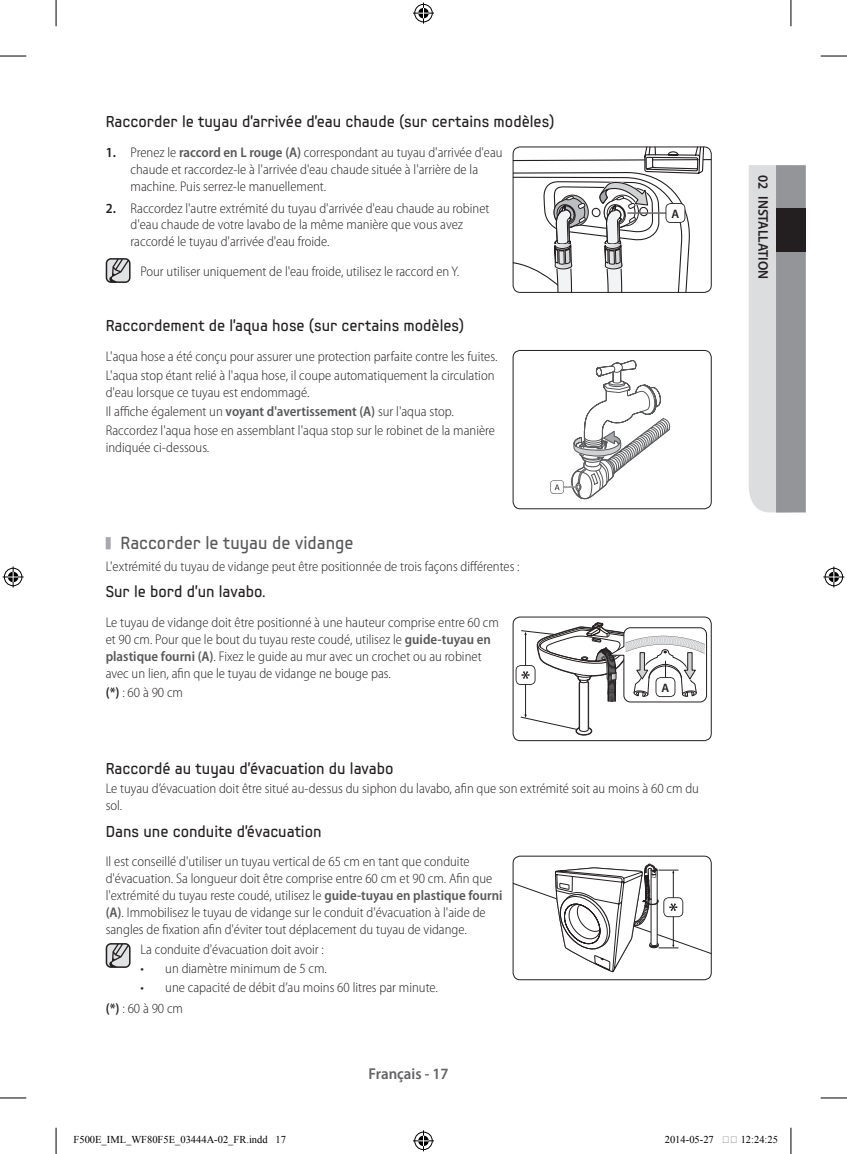
<style>
.page{position:relative;width:847px;height:1154px;background:#fff}
.page>*{position:absolute;margin:0;border:0;box-sizing:border-box;transform-origin:0 0}
.t1{font:17.5px "Samsung Imagination Modern";color:#57585a}
.t2{font:15.75px "Samsung Imagination Modern";color:#231f20}
.t3{font:600 15.75px "Myriad Pro";color:#636366;scale:.95 1}
.t4{font:300 semi-condensed 14px/16.8px "Myriad Pro";color:#231f20}
.t5{font:600 14px "Myriad Pro";color:#231f20;scale:.95 1}
.t6{font:600 12.25px "Myriad Pro";color:#231f20}
.t7{font:10.5px "Times New Roman";color:#000}
.s1{font-weight:600}
.s2{font-weight:600;color:#57585a}
</style>
<div class="page">
<svg style="left:749px;top:165px;width:56px;height:347px;background:#b9bbbd"></svg>
<div style="left:775px;top:209px;width:30px;height:43px;background:#231f20"></div>
<div style="left:106px;top:537px;width:5px;height:12px;background:#a8a9ad"></div>
<svg style="left:106px;top:258px;width:24px;height:25px"></svg>
<svg style="left:513px;top:147px;width:198px;height:146px"></svg>
<div style="left:512px;top:147px;width:199px;height:146px;border:1px solid #231f20;border-radius:7px"></div>
<svg style="left:550px;top:360px;width:121px;height:139px"></svg>
<div style="left:512px;top:350px;width:199px;height:159px;border:1px solid #231f20;border-radius:7px"></div>
<svg style="left:515px;top:622px;width:192px;height:114px"></svg>
<div style="left:512px;top:617px;width:199px;height:124px;border:1px solid #231f20;border-radius:7px"></div>
<svg style="left:106px;top:943px;width:24px;height:25px"></svg>
<svg style="left:514px;top:864px;width:195px;height:108px"></svg>
<div style="left:512px;top:856px;width:199px;height:124px;border:1px solid #231f20;border-radius:7px"></div>
<svg style="left:0;top:56px;width:26px;height:1px"></svg>
<svg style="left:820px;top:56px;width:26px;height:1px"></svg>
<svg style="left:0;top:1097px;width:26px;height:1px"></svg>
<svg style="left:820px;top:1097px;width:26px;height:1px"></svg>
<svg style="left:56px;top:0;width:1px;height:26px"></svg>
<svg style="left:56px;top:1128px;width:1px;height:26px"></svg>
<svg style="left:790px;top:0;width:1px;height:26px"></svg>
<svg style="left:790px;top:1128px;width:1px;height:26px"></svg>
<svg style="left:413px;top:3px;width:21px;height:21px"></svg>
<svg style="left:413px;top:1130px;width:21px;height:21px"></svg>
<svg style="left:3px;top:566px;width:21px;height:21px"></svg>
<svg style="left:823px;top:566px;width:21px;height:21px"></svg>
<p class="t2" style="left:106px;top:112px;width:450px">Raccorder le tuyau d'arrivée d'eau chaude (sur certains modèles)</p>
<p class="t4" style="left:130px;top:144px;width:373px;text-indent:-25px"><span class="s1">1.</span> Prenez le <span class="s2">raccord en L rouge (A)</span> correspondant au tuyau d'arrivée d'eau chaude et raccordez-le à l'arrivée d'eau chaude située à l'arrière de la machine. Puis serrez-le manuellement.</p>
<p class="t4" style="left:130px;top:200px;width:360px;text-indent:-25px"><span class="s1">2.</span> Raccordez l'autre extrémité du tuyau d'arrivée d'eau chaude au robinet d'eau chaude de votre lavabo de la même manière que vous avez raccordé le tuyau d'arrivée d'eau froide.</p>
<p class="t4" style="left:140px;top:263px;width:320px">Pour utiliser uniquement de l'eau froide, utilisez le raccord en Y.</p>
<p class="t2" style="left:106px;top:315px;width:360px">Raccordement de l'aqua hose (sur certains modèles)</p>
<p class="t4" style="left:106px;top:347px;width:393px;line-height:19.2px">L'aqua hose a été conçu pour assurer une protection parfaite contre les fuites.<br>L'aqua stop étant relié à l'aqua hose, il coupe automatiquement la circulation</p>
<p class="t4" style="left:106px;top:383px;width:390px;line-height:19.2px">d'eau lorsque ce tuyau est endommagé.<br>Il affiche également un <span class="s2">voyant d'avertissement (A)</span> sur l'aqua stop.<br>Raccordez l'aqua hose en assemblant l'aqua stop sur le robinet de la manière</p>
<p class="t4" style="left:106px;top:439px;width:105px">indiquée ci-dessous.</p>
<p class="t6" style="left:671px;top:206px;width:9px">A</p>
<p class="t1" style="left:121px;top:532px;width:234px">Raccorder le tuyau de vidange</p>
<p class="t4" style="left:106px;top:558px;width:415px">L'extrémité du tuyau de vidange peut être positionnée de trois façons différentes :</p>
<p class="t2" style="left:106px;top:582px;width:161px">Sur le bord d'un lavabo.</p>
<p class="t4" style="left:106px;top:614px;width:394px">Le tuyau de vidange doit être positionné à une hauteur comprise entre 60 cm et 90 cm. Pour que le bout du tuyau reste coudé, utilisez le <span class="s2">guide-tuyau en plastique fourni (A)</span>. Fixez le guide au mur avec un crochet ou au robinet avec un lien, afin que le tuyau de vidange ne bouge pas.</p>
<p class="t4" style="left:106px;top:684px;width:79px"><span class="s1">(*)</span> : 60 à 90 cm</p>
<p class="t6" style="left:661px;top:680px;width:9px">A</p>
<p class="t2" style="left:106px;top:758px;width:289px">Raccordé au tuyau d’évacuation du lavabo</p>
<p class="t4" style="left:106px;top:781px;width:594px">Le tuyau d’évacuation doit être situé au-dessus du siphon du lavabo, afin que son extrémité soit au moins à 60 cm du sol.</p>
<p class="t2" style="left:106px;top:821px;width:217px">Dans une conduite d'évacuation</p>
<p class="t4" style="left:106px;top:853px;width:398px">Il est conseillé d'utiliser un tuyau vertical de 65 cm en tant que conduite d'évacuation. Sa longueur doit être comprise entre 60 cm et 90 cm. Afin que l'extrémité du tuyau reste coudé, utilisez le <span class="s2">guide-tuyau en plastique fourni (A)</span>. Immobilisez le tuyau de vidange sur le conduit d'évacuation à l'aide de sangles de fixation afin d'éviter tout déplacement du tuyau de vidange.</p>
<p class="t4" style="left:140px;top:941px;width:185px">La conduite d'évacuation doit avoir :</p>
<p class="t4" style="left:140px;top:960px;width:188px">• un diamètre minimum de 5 cm.</p>
<p class="t4" style="left:106px;top:977px;width:333px;line-height:21.3px;text-indent:35px">• une capacité de débit d’au moins 60 litres par minute. <span class="s1">(*)</span> : 60 à 90 cm</p>
<p class="t3" style="left:368px;top:1064px;width:86px">Français - 17</p>
<p class="t5" style="left:771px;top:175px;width:111px;rotate:90deg">02 INSTALLATION</p>
<p class="t7" style="left:74px;top:1133px;width:214px">F500E_IML_WF80F5E_03444A-02_FR.indd 17</p>
<p class="t7" style="left:664px;top:1133px;width:50px">2014-05-27</p>
<p class="t7" style="left:740px;top:1133px;width:39px">12:24:25</p>
</div>
